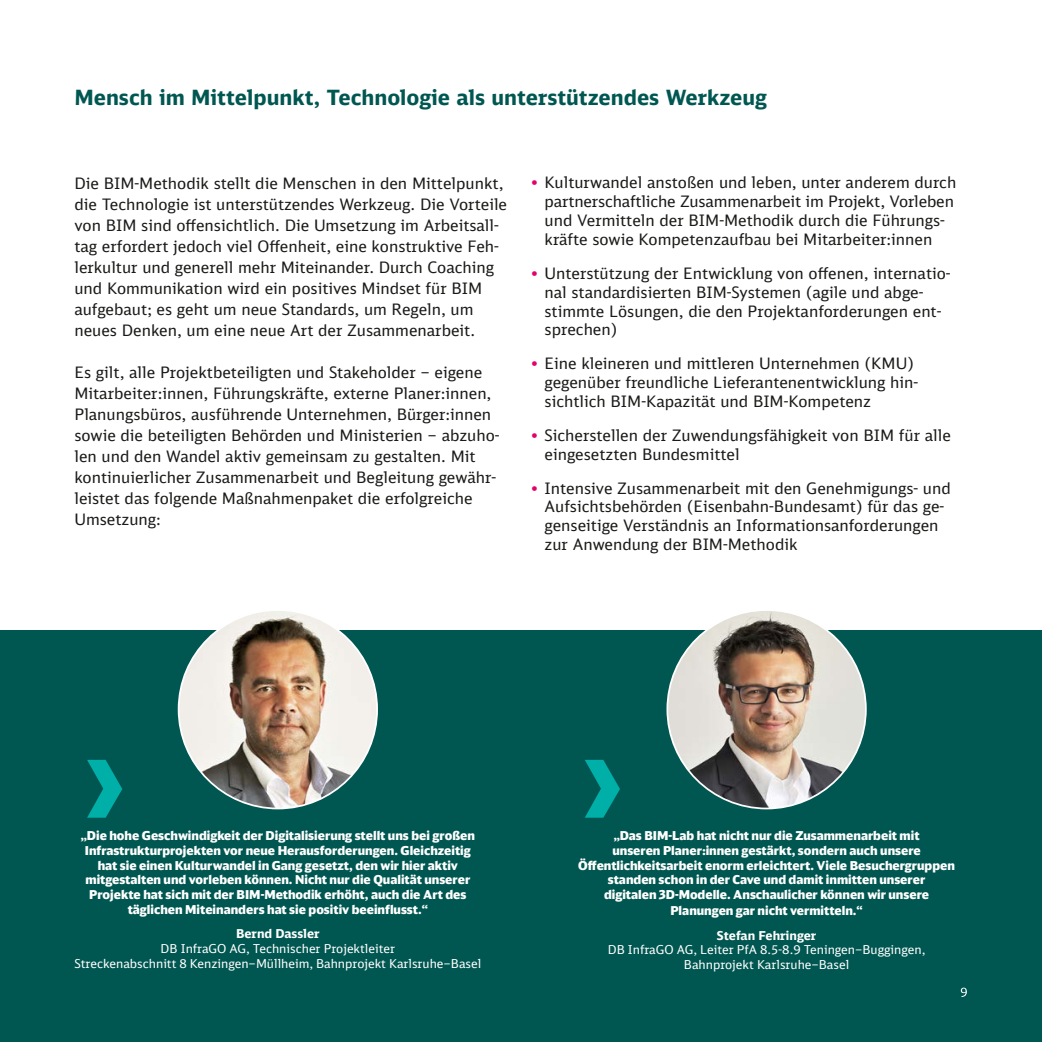
<style>
.page{position:relative;width:1042px;height:1042px;background:#fff}
.page>*{position:absolute;margin:0;border:0;box-sizing:border-box;transform-origin:0 0}
.t1{font:700 21px "DB Sans";color:#005751}
.t2{font:15.75px/21px "DB Sans";color:#1a1a18}
.t3{font:900 12.25px/14.7px "DB Head";color:#fff;text-align:center}
.t4{font:12.25px/14.7px "DB Sans";color:#fff;text-align:center}
.t5{font:700 12.25px "DB Sans";color:#fff}
.s1{color:#e5006d}
</style>
<div class="page">
<div style="left:0;top:630px;width:1042px;height:412px;background:#005751"></div>
<img style="left:179px;top:610px;width:198px;height:198px;border-radius:99px">
<svg style="left:87px;top:760px;width:35px;height:58px"></svg>
<svg style="left:585px;top:760px;width:35px;height:58px"></svg>
<img style="left:667px;top:610px;width:199px;height:198px;border-radius:99px">
<svg style="left:961px;top:987px;width:6px;height:10px"></svg>
<h3 class="t1" style="left:74px;top:84px;width:694px">Mensch im Mittelpunkt, Technologie als unterstützendes Werkzeug</h3>
<p class="t2" style="left:74px;top:173px;width:434px">Die BIM-Methodik stellt die Menschen in den Mittelpunkt, die Technologie ist unterstützendes Werkzeug. Die Vorteile von BIM sind offensichtlich. Die Umsetzung im Arbeitsall&shy;tag erfordert jedoch viel Offenheit, eine konstruktive Feh&shy;lerkultur und generell mehr Miteinander. Durch Coaching und Kommunikation wird ein positives Mindset für BIM aufgebaut; es geht um neue Standards, um Regeln, um neues Denken, um eine neue Art der Zusammenarbeit.</p>
<p class="t2" style="left:74px;top:362px;width:427px">Es gilt, alle Projektbeteiligten und Stakeholder – eigene Mitarbeiter:innen, Führungskräfte, externe Planer:innen, Planungsbüros, ausführende Unternehmen, Bürger:innen sowie die beteiligten Behörden und Ministerien – abzuho&shy;len und den Wandel aktiv gemeinsam zu gestalten. Mit kontinuierlicher Zusammenarbeit und Begleitung gewähr&shy;leistet das folgende Maßnahmenpaket die erfolgreiche Umsetzung:</p>
<p class="t2" style="left:544px;top:173px;width:413px;line-height:18.9px;text-indent:-15px"><span class="s1">•</span> Kulturwandel anstoßen und leben, unter anderem durch partnerschaftliche Zusammenarbeit im Projekt, Vorleben und Vermitteln der BIM-Methodik durch die Führungs&shy;kräfte sowie Kompetenzaufbau bei Mitarbeiter:innen</p>
<p class="t2" style="left:544px;top:263px;width:407px;line-height:18.9px;text-indent:-15px"><span class="s1">•</span> Unterstützung der Entwicklung von offenen, internatio&shy;nal standardisierten BIM-Systemen (agile und abge&shy;stimmte Lösungen, die den Projektanforderungen ent&shy;sprechen)</p>
<p class="t2" style="left:544px;top:354px;width:375px;line-height:18.9px;text-indent:-15px"><span class="s1">•</span> Eine kleineren und mittleren Unternehmen (KMU) gegenüber freundliche Lieferantenentwicklung hin&shy;sichtlich BIM-Kapazität und BIM-Kompetenz</p>
<p class="t2" style="left:544px;top:425px;width:408px;line-height:18.9px;text-indent:-15px"><span class="s1">•</span> Sicherstellen der Zuwendungsfähigkeit von BIM für alle eingesetzten Bundesmittel</p>
<p class="t2" style="left:544px;top:478px;width:408px;line-height:18.9px;text-indent:-15px"><span class="s1">•</span> Intensive Zusammenarbeit mit den Genehmigungs- und Aufsichtsbehörden (Eisenbahn-Bundesamt) für das ge&shy;genseitige Verständnis an Informationsanforderungen zur Anwendung der BIM-Methodik</p>
<p class="t3" style="left:81px;top:828px;width:396px">„Die hohe Geschwindigkeit der Digitalisierung stellt uns bei großen Infrastrukturprojekten vor neue Herausforderungen. Gleichzeitig hat sie einen Kulturwandel in Gang gesetzt, den wir hier aktiv mitgestalten und vorleben können. Nicht nur die Qualität unserer Projekte hat sich mit der BIM-Methodik erhöht, auch die Art des täglichen Miteinanders hat sie positiv beeinflusst.“</p>
<p class="t5" style="left:236px;top:926px;width:85px">Bernd Dassler</p>
<p class="t4" style="left:74px;top:941px;width:408px">DB InfraGO AG, Technischer Projektleiter<br>Streckenabschnitt 8 Kenzingen–Müllheim, Bahnprojekt Karlsruhe–Basel</p>
<p class="t3" style="left:578px;top:828px;width:378px">„Das BIM-Lab hat nicht nur die Zusammenarbeit mit<br>unseren Planer:innen gestärkt, sondern auch unsere Öffentlichkeitsarbeit enorm erleichtert. Viele Besuchergruppen standen schon in der Cave und damit inmitten unserer<br>digitalen 3D-Modelle. Anschaulicher können wir unsere</p>
<p class="t3" style="left:670px;top:903px;width:194px">Planungen gar nicht vermitteln.“</p>
<p class="t5" style="left:717px;top:927px;width:101px">Stefan Fehringer</p>
<p class="t4" style="left:608px;top:942px;width:319px">DB InfraGO AG, Leiter PfA 8.5-8.9 Teningen–Buggingen,<br>Bahnprojekt Karlsruhe–Basel</p>
</div>
